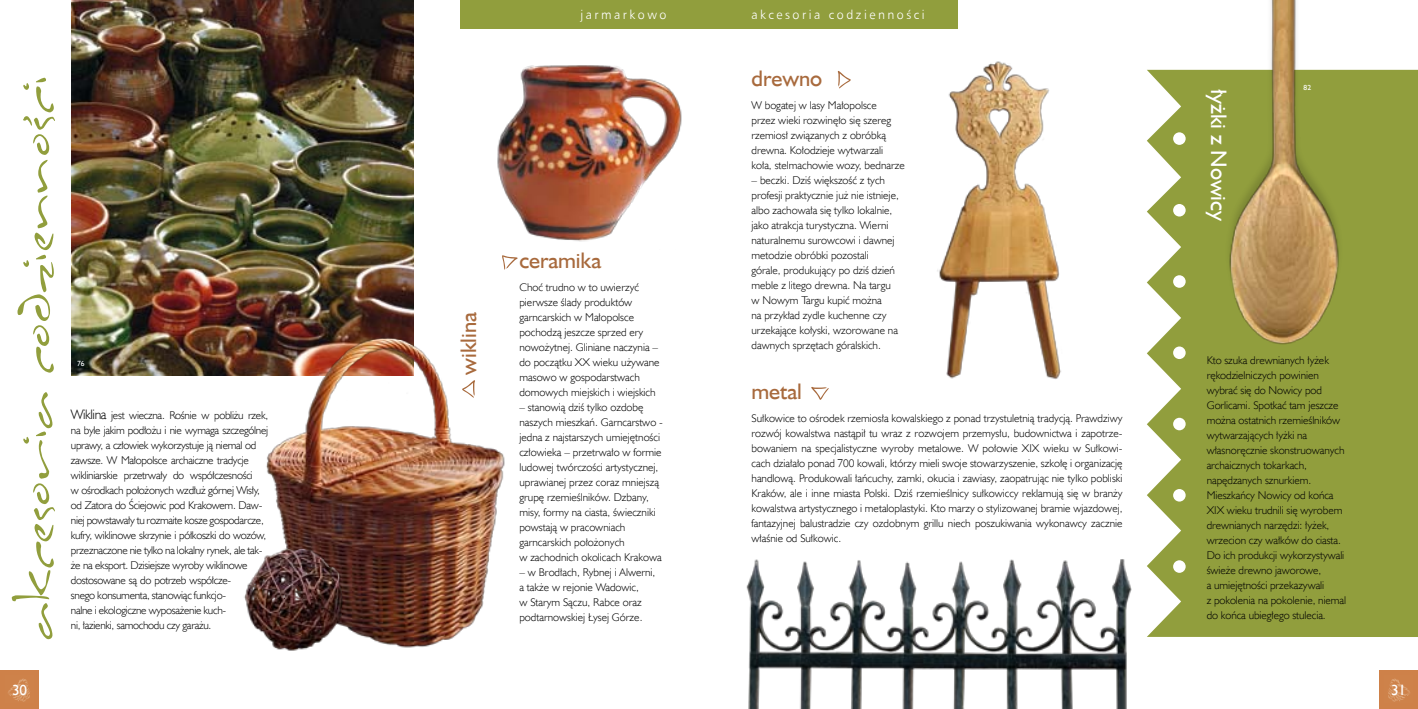
<style>
.page{position:relative;width:1418px;height:709px;background:#fff}
.page>*{position:absolute;margin:0;border:0;box-sizing:border-box;transform-origin:0 0}
.t1{font:52.5px "Inkburrow";letter-spacing:-.025em;color:#919e3d;scale:1.2 1}
.t2{font:22.5px "Humanst 521 EU Normal";letter-spacing:-.005em;color:#a86a3d}
.t3{font:22.5px "Humanst 521 EU Normal";letter-spacing:-.005em;color:#fff}
.t4{font:15px "Humanst 521 EU Normal";color:#fff}
.t5{font:12.5px "Humnst 777 Lt EU Normal";letter-spacing:.2em;color:#fff}
.t6{font:11.25px/15px "Humanst 521 Lt EU Normal";color:#000}
.t7{font:11.25px/15px "Humanst 521 Lt EU Normal";letter-spacing:-.025em;color:#000}
.t8{font:7.5px "Humanst 521 EU Normal";color:#fff}
.s1{font-size:13.75px}
</style>
<div class="page">
<svg style="left:1147px;top:70px;width:270px;height:567px;background:#99a54c"></svg>
<img style="left:497px;top:65px;width:185px;height:177px">
<img style="left:72px;top:0;width:342px;height:376px">
<img style="left:249px;top:318px;width:256px;height:330px">
<img style="left:937px;top:61px;width:124px;height:318px">
<div style="left:1173px;top:132px;width:12px;height:13px;background:#fff;border-radius:50%"></div>
<div style="left:1173px;top:204px;width:12px;height:12px;background:#fff;border-radius:50%"></div>
<div style="left:1173px;top:275px;width:12px;height:13px;background:#fff;border-radius:50%"></div>
<div style="left:1173px;top:346px;width:12px;height:13px;background:#fff;border-radius:50%"></div>
<div style="left:1173px;top:418px;width:12px;height:12px;background:#fff;border-radius:50%"></div>
<div style="left:1173px;top:489px;width:12px;height:12px;background:#fff;border-radius:50%"></div>
<div style="left:1173px;top:560px;width:12px;height:13px;background:#fff;border-radius:50%"></div>
<div style="left:0;top:670px;width:39px;height:39px;background:#ce8149"></div>
<img style="left:8px;top:678px;width:22px;height:24px">
<div style="left:1378px;top:670px;width:39px;height:39px;background:#ce8149"></div>
<img style="left:1388px;top:678px;width:22px;height:24px">
<svg style="left:837px;top:71px;width:14px;height:17px"></svg>
<svg style="left:502px;top:255px;width:15px;height:15px"></svg>
<svg style="left:462px;top:380px;width:13px;height:18px"></svg>
<svg style="left:811px;top:387px;width:17px;height:13px"></svg>
<img style="left:746px;top:559px;width:386px;height:150px">
<img style="left:244px;top:528px;width:128px;height:123px">
<img style="left:1218px;top:0;width:131px;height:390px">
<svg style="left:23px;top:116px;width:9px;height:10px"></svg>
<div style="left:461px;top:0;width:248px;height:28px;background:#919e3d"></div>
<div style="left:709px;top:0;width:248px;height:28px;background:#919e3d"></div>
<h1 class="t1" style="left:7px;top:638px;width:473px;rotate:-90deg">akcesoria codziennosci</h1>
<p class="t8" style="left:77px;top:358px;width:9px">76</p>
<p class="t7" style="left:71px;top:407px;width:199px"><span class="s1">Wiklina</span> jest wieczna. Rośnie w pobliżu rzek, na byle jakim podłożu i nie wymaga szczególnej uprawy, a człowiek wykorzystuje ją niemal od zawsze. W Małopolsce archaiczne tradycje wikliniarskie przetrwały do współczesności<br>w ośrodkach położonych wzdłuż górnej Wisły, od Zatora do Ściejowic pod Krakowem. Daw&shy;niej powstawały tu rozmaite kosze gospodarcze, kufry, wiklinowe skrzynie i półkoszki do wozów, przeznaczone nie tylko na lokalny rynek, ale tak&shy;że na eksport. Dzisiejsze wyroby wiklinowe dostosowane są do potrzeb współcze-<br>snego konsumenta, stanowiąc funkcjo-<br>nalne i ekologiczne wyposażenie kuch-<br>ni, łazienki, samochodu czy garażu.</p>
<h2 class="t2" style="left:454px;top:375px;width:64px;rotate:-90deg">wiklina</h2>
<p class="t5" style="left:580px;top:7px;width:88px">jarmarkowo</p>
<p class="t5" style="left:751px;top:7px;width:175px">akcesoria codzienności</p>
<h2 class="t2" style="left:519px;top:247px;width:83px">ceramika</h2>
<p class="t6" style="left:519px;top:279px;width:142px">Choć trudno w to uwierzyć pierwsze ślady produktów garncarskich w Małopolsce pochodzą jeszcze sprzed ery nowożytnej. Gliniane naczynia – do początku XX wieku używane masowo w gospodarstwach domowych miejskich i wiejskich</p>
<p class="t6" style="left:519px;top:399px;width:145px">– stanowią dziś tylko ozdobę naszych mieszkań. Garncarstwo - jedna z najstarszych umiejętności człowieka – przetrwało w formie ludowej twórczości artystycznej, uprawianej przez coraz mniejszą grupę rzemieślników. Dzbany, misy, formy na ciasta, świeczniki powstają w pracowniach garncarskich położonych<br>w zachodnich okolicach Krakowa</p>
<p class="t6" style="left:519px;top:564px;width:137px">– w Brodłach, Rybnej i Alwerni, a także w rejonie Wadowic,<br>w Starym Sączu, Rabce oraz podtarnowskiej Łysej Górze.</p>
<h2 class="t2" style="left:751px;top:65px;width:72px">drewno</h2>
<p class="t6" style="left:751px;top:97px;width:155px">W bogatej w lasy Małopolsce<br>przez wieki rozwinęło się szereg rzemiosł związanych z obróbką drewna. Kołodzieje wytwarzali koła, stelmachowie wozy, bednarze</p>
<p class="t6" style="left:751px;top:172px;width:149px">– beczki. Dziś większość z tych profesji praktycznie już nie istnieje, albo zachowała się tylko lokalnie, jako atrakcja turystyczna. Wierni naturalnemu surowcowi i dawnej metodzie obróbki pozostali górale, produkujący po dziś dzień meble z litego drewna. Na targu w Nowym Targu kupić można<br>na przykład zydle kuchenne czy urzekające kołyski, wzorowane na dawnych sprzętach góralskich.</p>
<h2 class="t2" style="left:751px;top:378px;width:52px">metal</h2>
<p class="t6" style="left:751px;top:410px;width:372px;text-align:justify">Sułkowice to ośrodek rzemiosła kowalskiego z ponad trzystuletnią tradycją. Prawdziwy rozwój kowalstwa nastąpił tu wraz z rozwojem przemysłu, budownictwa i zapotrze&shy;bowaniem na specjalistyczne wyroby metalowe. W połowie XIX wieku w Sułkowi&shy;cach działało ponad 700 kowali, którzy mieli swoje stowarzyszenie, szkołę i organizację handlową. Produkowali łańcuchy, zamki, okucia i zawiasy, zaopatrując nie tylko pobliski Kraków, ale i inne miasta Polski. Dziś rzemieślnicy sułkowiccy reklamują się w branży kowalstwa artystycznego i metaloplastyki. Kto marzy o stylizowanej bramie wjazdowej, fantazyjnej balustradzie czy ozdobnym grillu niech poszukiwania wykonawcy zacznie właśnie od Sułkowic.</p>
<h2 class="t3" style="left:1232px;top:89px;width:134px;rotate:90deg">łyżki z Nowicy</h2>
<p class="t8" style="left:1303px;top:83px;width:9px">82</p>
<p class="t6" style="left:1206px;top:352px;width:141px">Kto szuka drewnianych łyżek rękodzielniczych powinien wybrać się do Nowicy pod<br>Gorlicami. Spotkać tam jeszcze można ostatnich rzemieślników wytwarzających łyżki na własnoręcznie skonstruowanych archaicznych tokarkach, napędzanych sznurkiem.<br>Mieszkańcy Nowicy od końca<br>XIX wieku trudnili się wyrobem drewnianych narzędzi: łyżek, wrzecion czy wałków do ciasta.<br>Do ich produkcji wykorzystywali świeże drewno jaworowe,<br>a umiejętności przekazywali<br>z pokolenia na pokolenie, niemal do końca ubiegłego stulecia.</p>
<h3 class="t4" style="left:12px;top:680px;width:16px">30</h3>
<h3 class="t4" style="left:1390px;top:680px;width:16px">31</h3>
</div>
